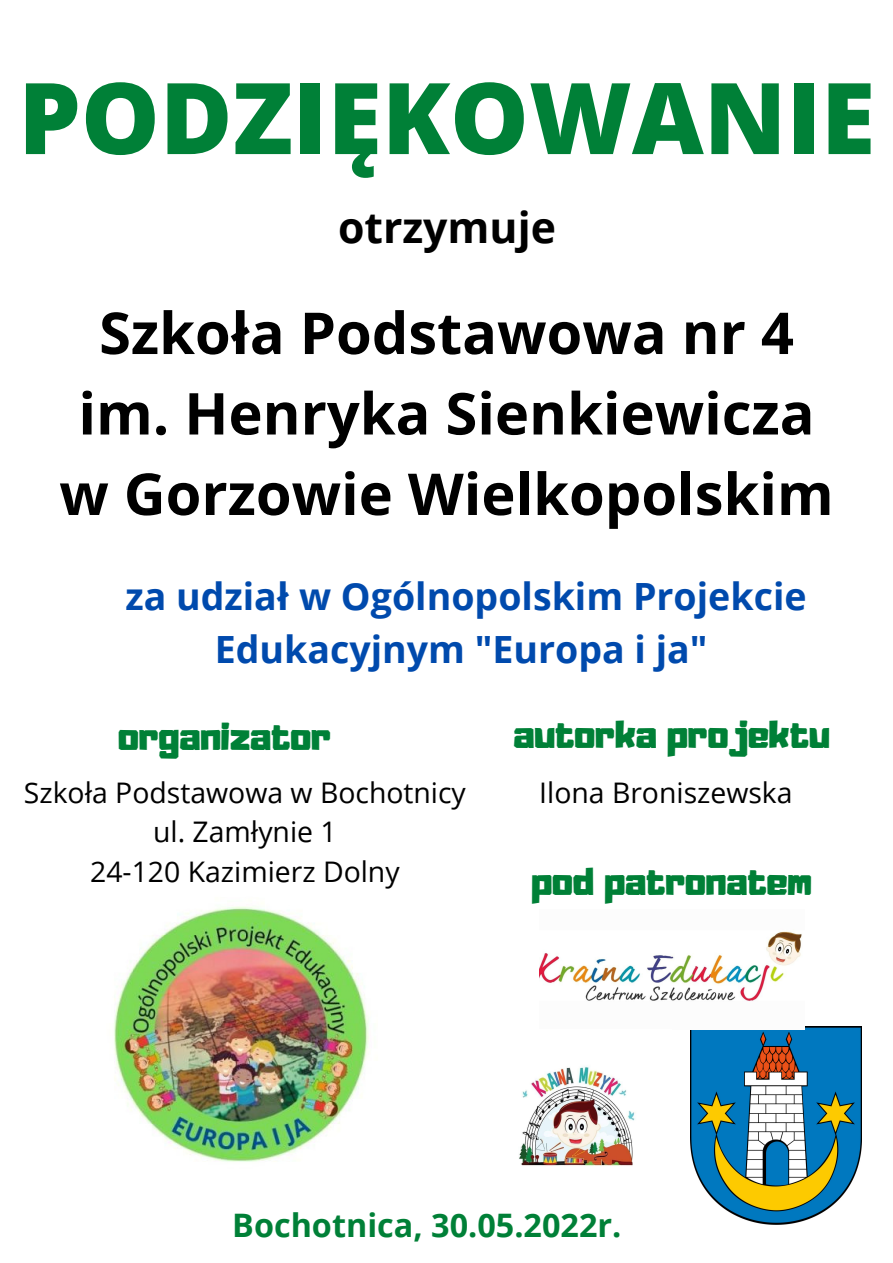
<style>
.page{position:relative;width:893px;height:1263px;background:#fff}
.page>*{position:absolute;margin:0;border:0;box-sizing:border-box;transform-origin:0 0}
.t1{font:800 99px "Open Sans";color:#008037}
.t2{font:700 57.75px/80.5px "Open Sans";color:#000;text-align:center}
.t3{font:700 42.75px "Open Sans";color:#000}
.t4{font:700 37.5px/52.3px "Open Sans";color:#004aad;text-align:center}
.t5{font:34.28px "Adumu";color:#008037}
.t6{font:700 32.4px "Open Sans";color:#008037}
.t7{font:28.35px "Open Sans";color:#000}
</style>
<div class="page">
<img style="left:114px;top:906px;width:255px;height:256px">
<img style="left:690px;top:1027px;width:171px;height:198px">
<img style="left:539px;top:931px;width:265px;height:99px">
<img style="left:519px;top:1029px;width:153px;height:137px">
<p class="t1" style="left:18px;top:48px;width:858px">PODZIĘKOWANIE</p>
<p class="t3" style="left:338px;top:197px;width:219px">otrzymuje</p>
<p class="t2" style="left:59px;top:291px;width:776px">Szkoła Podstawowa nr 4 im. Henryka Sienkiewicza w Gorzowie Wielkopolskim</p>
<p class="t4" style="left:125px;top:569px;width:682px">za udział w Ogólnopolskim Projekcie<br>Edukacyjnym "Europa i ja"</p>
<p class="t5" style="left:118px;top:723px;width:214px">organizator</p>
<p class="t5" style="left:513px;top:721px;width:318px">autorka projektu</p>
<p class="t7" style="left:539px;top:772px;width:255px">Ilona Broniszewska</p>
<p class="t7" style="left:24px;top:772px;width:443px">Szkoła Podstawowa w Bochotnicy</p>
<p class="t7" style="left:153px;top:812px;width:185px">ul. Zamłynie 1</p>
<p class="t7" style="left:90px;top:851px;width:311px">24-120 Kazimierz Dolny</p>
<p class="t5" style="left:531px;top:867px;width:282px">pod patronatem</p>
<p class="t6" style="left:232px;top:1202px;width:391px">Bochotnica, 30.05.2022r.</p>
</div>
